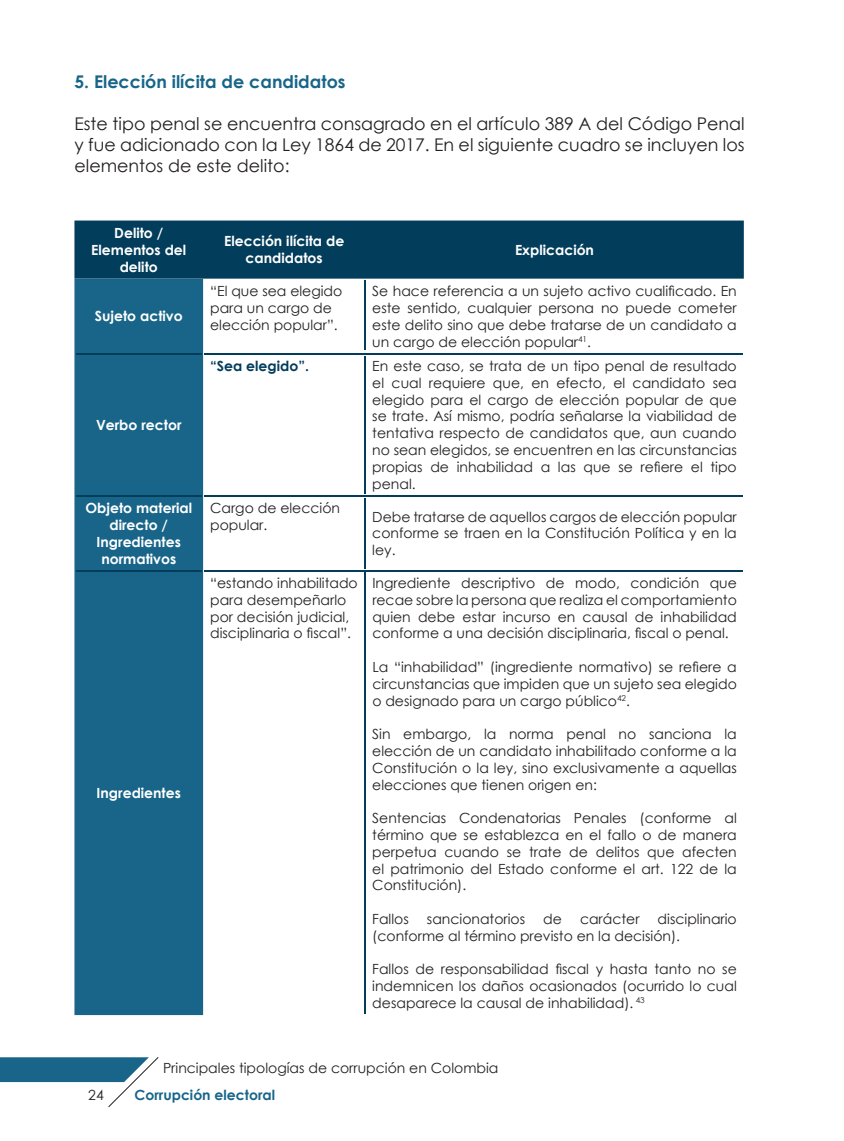
<style>
.page{position:relative;width:844px;height:1141px;background:#fff}
.page>*{position:absolute;margin:0;border:0;box-sizing:border-box;transform-origin:0 0}
.t1{font:17.5px/21px "Century Gothic";color:#231f20;text-align:justify}
.t2{font:700 17.5px "Century Gothic";color:#186589}
.t3{font:14px/16.8px "Century Gothic";color:#231f20;text-align:justify}
.t4{font:700 14px/16.8px "Century Gothic";color:#fff;text-align:center}
.t5{font:700 14px "Century Gothic";color:#186589}
.t6{font:700 14px "Century Gothic";color:#023d5b}
</style>
<div class="page">
<svg style="left:0;top:1057px;width:159px;height:50px"></svg>
<div style="left:74px;top:221px;width:669px;height:58px;background:#023d5b"></div>
<div style="left:74px;top:279px;width:129px;height:736px;background:#186589"></div>
<hr style="left:204px;top:353px;width:538px;height:1px;background:#023d5b">
<hr style="left:204px;top:495px;width:538px;height:1px;background:#023d5b">
<hr style="left:204px;top:570px;width:538px;height:1px;background:#023d5b">
<hr style="left:76px;top:353px;width:126px;height:1px;background:#023d5b">
<hr style="left:76px;top:495px;width:126px;height:1px;background:#023d5b">
<hr style="left:76px;top:570px;width:126px;height:1px;background:#023d5b">
<hr style="left:364px;top:280px;width:1px;height:70px;background:#023d5b">
<hr style="left:364px;top:356px;width:1px;height:138px;background:#023d5b">
<hr style="left:364px;top:498px;width:1px;height:71px;background:#023d5b">
<hr style="left:364px;top:572px;width:1px;height:442px;background:#023d5b">
<p class="t2" style="left:74px;top:68px;width:272px">5. Elección ilícita de candidatos</p>
<p class="t1" style="left:74px;top:112px;width:671px">Este tipo penal se encuentra consagrado en el artículo 389 A del Código Penal y fue adicionado con la Ley 1864 de 2017. En el siguiente cuadro se incluyen los elementos de este delito:</p>
<p class="t4" style="left:91px;top:224px;width:96px">Delito /<br>Elementos del delito</p>
<p class="t4" style="left:224px;top:232px;width:122px">Elección ilícita de candidatos</p>
<p class="t4" style="left:515px;top:241px;width:80px">Explicación</p>
<p class="t4" style="left:95px;top:307px;width:89px">Sujeto activo</p>
<p class="t3" style="left:210px;top:282px;width:134px;text-align:left">“El que sea elegido para un cargo de elección popular”.</p>
<p class="t3" style="left:372px;top:282px;width:366px">Se hace referencia a un sujeto activo cualificado. En este sentido, cualquier persona no puede cometer este delito sino que debe tratarse de un candidato a un cargo de elección popular<sup>41</sup>.</p>
<p class="t4" style="left:96px;top:416px;width:87px">Verbo rector</p>
<p class="t6" style="left:210px;top:355px;width:100px">“Sea elegido”.</p>
<p class="t3" style="left:372px;top:357px;width:366px">En este caso, se trata de un tipo penal de resultado el cual requiere que, en efecto, el candidato sea elegido para el cargo de elección popular de que se trate. Así mismo, podría señalarse la viabilidad de tentativa respecto de candidatos que, aun cuando no sean elegidos, se encuentren en las circunstancias propias de inhabilidad a las que se refiere el tipo penal.</p>
<p class="t4" style="left:85px;top:499px;width:108px">Objeto material directo /<br>Ingredientes normativos</p>
<p class="t3" style="left:210px;top:499px;width:131px">Cargo de elección popular.</p>
<p class="t3" style="left:372px;top:508px;width:366px">Debe tratarse de aquellos cargos de elección popular conforme se traen en la Constitución Política y en la ley.</p>
<p class="t4" style="left:97px;top:784px;width:86px">Ingredientes</p>
<p class="t3" style="left:210px;top:574px;width:149px;text-align:left">“estando inhabilitado para desempeñarlo por decisión judicial, disciplinaria o fiscal”.</p>
<p class="t3" style="left:372px;top:574px;width:366px">Ingrediente descriptivo de modo, condición que recae sobre la persona que realiza el comportamiento quien debe estar incurso en causal de inhabilidad conforme a una decisión disciplinaria, fiscal o penal.</p>
<p class="t3" style="left:372px;top:658px;width:366px">La “inhabilidad” (ingrediente normativo) se refiere a circunstancias que impiden que un sujeto sea elegido o designado para un cargo público<sup>42</sup>.</p>
<p class="t3" style="left:372px;top:726px;width:366px">Sin embargo, la norma penal no sanciona la elección de un candidato inhabilitado conforme a la Constitución o la ley, sino exclusivamente a aquellas elecciones que tienen origen en:</p>
<p class="t3" style="left:372px;top:810px;width:366px">Sentencias Condenatorias Penales (conforme al término que se establezca en el fallo o de manera perpetua cuando se trate de delitos que afecten el patrimonio del Estado conforme el art. 122 de la Constitución).</p>
<p class="t3" style="left:372px;top:910px;width:38px">Fallos</p>
<p class="t3" style="left:427px;top:910px;width:100px">sancionatorios</p>
<p class="t3" style="left:543px;top:910px;width:20px">de</p>
<p class="t3" style="left:580px;top:910px;width:61px">carácter</p>
<p class="t3" style="left:372px;top:910px;width:366px;text-indent:285px">disciplinario (conforme al término previsto en la decisión).</p>
<p class="t3" style="left:372px;top:961px;width:366px">Fallos de responsabilidad fiscal y hasta tanto no se indemnicen los daños ocasionados (ocurrido lo cual desaparece la causal de inhabilidad). <sup>43</sup></p>
<p class="t3" style="left:163px;top:1059px;width:337px">Principales tipologías de corrupción en Colombia</p>
<p class="t3" style="left:88px;top:1086px;width:17px">24</p>
<p class="t5" style="left:134px;top:1084px;width:142px">Corrupción electoral</p>
</div>
